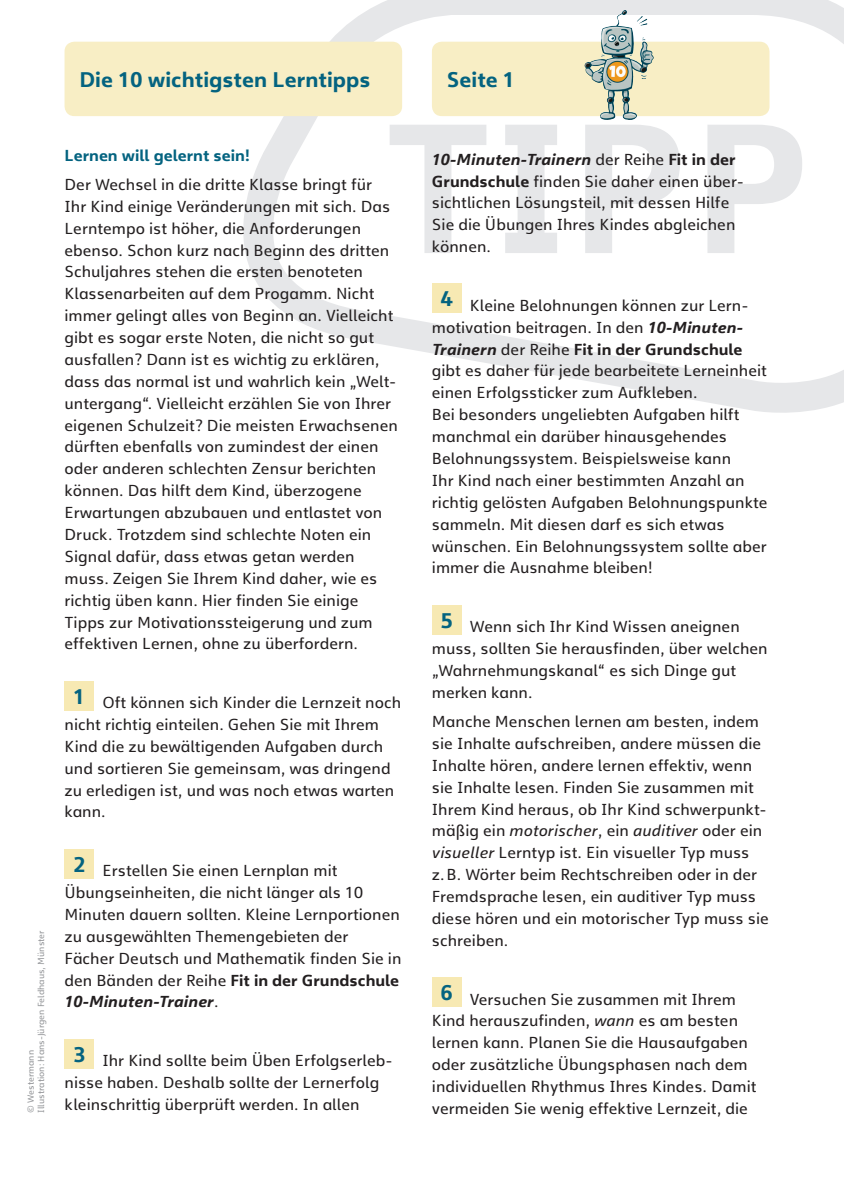
<style>
.page{position:relative;width:844px;height:1191px;background:#fff}
.page>*{position:absolute;margin:0;border:0;box-sizing:border-box;transform-origin:0 0}
.t1{font:700 21px "bs Fritz Gru 1";color:#046380}
.t2{font:15.75px/21.9px "bs Fritz Gru 1";color:#231f20}
.t3{font:700 15.75px "bs Fritz Gru 1";color:#046380}
.t4{font:8.75px/10.5px "bs Fritz Gru 1";color:#939598}
.s1{font-weight:700}
.s2{font-weight:700;font-style:italic}
.s3{font-style:italic}
</style>
<div class="page">
<svg style="left:200px;top:0;width:643px;height:413px"></svg>
<svg style="left:389px;top:125px;width:413px;height:128px"></svg>
<div style="left:64px;top:42px;width:338px;height:74px;background:#f8eec5;border-radius:10px"></div>
<div style="left:432px;top:42px;width:337px;height:74px;background:#f8eec5;border-radius:10px"></div>
<img style="left:584px;top:10px;width:40px;height:67px">
<div style="left:64px;top:681px;width:30px;height:29px;background:#f7e9b3"></div>
<div style="left:64px;top:849px;width:30px;height:29px;background:#f7e9b3"></div>
<div style="left:64px;top:1038px;width:30px;height:30px;background:#f7e9b3"></div>
<div style="left:432px;top:284px;width:29px;height:29px;background:#f7e9b3"></div>
<div style="left:432px;top:605px;width:29px;height:29px;background:#f7e9b3"></div>
<div style="left:432px;top:977px;width:29px;height:30px;background:#f7e9b3"></div>
<h1 class="t1" style="left:79px;top:66px;width:293px">Die 10 wichtigsten Lerntipps</h1>
<h1 class="t1" style="left:446px;top:66px;width:70px">Seite 1</h1>
<p class="t4" style="left:26px;top:1112px;width:183px;rotate:-90deg">© Westermann<br>Illustration: Hans-Jürgen Feldhaus, Münster</p>
<p class="t3" style="left:64px;top:145px;width:187px">Lernen will gelernt sein!</p>
<p class="t2" style="left:64px;top:173px;width:335px">Der Wechsel in die dritte Klasse bringt für Ihr Kind einige Veränderungen mit sich. Das Lerntempo ist höher, die Anforderungen ebenso. Schon kurz nach Beginn des dritten Schuljahres stehen die ersten benoteten Klassenarbeiten auf dem Progamm. Nicht immer gelingt alles von Beginn an. Vielleicht gibt es sogar erste Noten, die nicht so gut ausfallen? Dann ist es wichtig zu erklären, dass das normal ist und wahrlich kein „Welt&shy;untergang“. Vielleicht erzählen Sie von Ihrer eigenen Schulzeit? Die meisten Erwachsenen dürften ebenfalls von zumindest der einen oder anderen schlechten Zensur berichten können. Das hilft dem Kind, überzogene Erwartungen abzubauen und entlastet von Druck. Trotzdem sind schlechte Noten ein Signal dafür, dass etwas getan werden muss. Zeigen Sie Ihrem Kind daher, wie es richtig üben kann. Hier finden Sie einige Tipps zur Motivationssteigerung und zum effektiven Lernen, ohne zu überfordern.</p>
<p class="t2" style="left:64px;top:691px;width:338px;text-indent:9px"><sup>1</sup> Oft können sich Kinder die Lernzeit noch nicht richtig einteilen. Gehen Sie mit Ihrem Kind die zu bewältigenden Aufgaben durch und sortieren Sie gemeinsam, was dringend zu erledigen ist, und was noch etwas warten kann.</p>
<p class="t2" style="left:64px;top:859px;width:338px;text-indent:9px"><sup>2</sup> Erstellen Sie einen Lernplan mit Übungseinheiten, die nicht länger als 10<br>Minuten dauern sollten. Kleine Lernportionen zu ausgewählten Themengebieten der Fächer Deutsch und Mathematik finden Sie in den Bänden der Reihe <span class="s1">Fit in der Grundschule </span><span class="s2">10-Minuten-Trainer</span>.</p>
<p class="t2" style="left:64px;top:1049px;width:329px;text-indent:9px"><sup>3</sup> Ihr Kind sollte beim Üben Erfolgserleb&shy;nisse haben. Deshalb sollte der Lernerfolg kleinschrittig überprüft werden. In allen</p>
<p class="t2" style="left:432px;top:148px;width:313px"><span class="s2">10-Minuten-Trainern</span> der Reihe <span class="s1">Fit in der Grundschule</span> finden Sie daher einen über&shy;sichtlichen Lösungsteil, mit dessen Hilfe Sie die Übungen Ihres Kindes abgleichen können.</p>
<p class="t2" style="left:432px;top:294px;width:337px;text-indent:9px"><sup>4</sup> Kleine Belohnungen können zur Lern&shy;motivation beitragen. In den <span class="s2">10-Minuten-Trainern</span> der Reihe <span class="s1">Fit in der Grundschule </span>gibt es daher für jede bearbeitete Lerneinheit einen Erfolgssticker zum Aufkleben.<br>Bei besonders ungeliebten Aufgaben hilft manchmal ein darüber hinausgehendes Belohnungssystem. Beispielsweise kann<br>Ihr Kind nach einer bestimmten Anzahl an richtig gelösten Aufgaben Belohnungspunkte sammeln. Mit diesen darf es sich etwas wünschen. Ein Belohnungssystem sollte aber immer die Ausnahme bleiben!</p>
<p class="t2" style="left:432px;top:616px;width:337px;text-indent:9px"><sup>5</sup> Wenn sich Ihr Kind Wissen aneignen muss, sollten Sie herausfinden, über welchen „Wahrnehmungskanal“ es sich Dinge gut merken kann.</p>
<p class="t2" style="left:432px;top:710px;width:338px">Manche Menschen lernen am besten, indem sie Inhalte aufschreiben, andere müssen die Inhalte hören, andere lernen effektiv, wenn sie Inhalte lesen. Finden Sie zusammen mit Ihrem Kind heraus, ob Ihr Kind schwerpunkt&shy;mäßig ein <span class="s3">motorischer</span>, ein <span class="s3">auditiver</span> oder ein <span class="s3">visueller</span> Lerntyp ist. Ein visueller Typ muss z.B. Wörter beim Rechtschreiben oder in der Fremdsprache lesen, ein auditiver Typ muss diese hören und ein motorischer Typ muss sie schreiben.</p>
<p class="t2" style="left:432px;top:988px;width:326px;text-indent:9px"><sup>6</sup> Versuchen Sie zusammen mit Ihrem Kind herauszufinden, <span class="s3">wann</span> es am besten lernen kann. Planen Sie die Hausaufgaben oder zusätzliche Übungsphasen nach dem individuellen Rhythmus Ihres Kindes. Damit vermeiden Sie wenig effektive Lernzeit, die</p>
</div>
